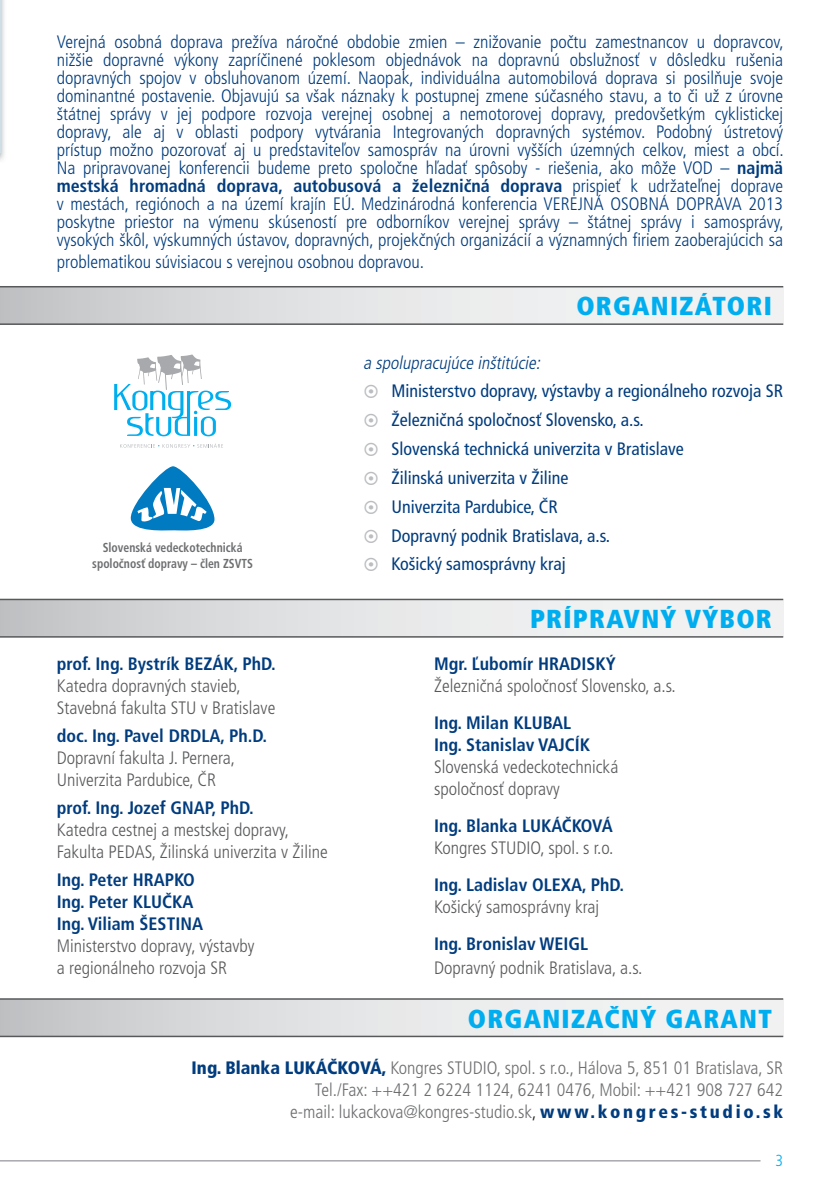
<style>
.page{position:relative;width:840px;height:1191px;background:#fff}
.page>*{position:absolute;margin:0;border:0;box-sizing:border-box;transform-origin:0 0}
.t1{font:900 condensed 26px "Frutiger CE";letter-spacing:.05em;color:#00aeef}
.t2{font:300 condensed 18px/18px "Frutiger CE";color:#003c7e;text-align:justify}
.t3{font:300 condensed 18px/22px "Frutiger CE";color:#58595b}
.t4{font:700 condensed 18px/22px "Frutiger CE";color:#003c7e}
.t5{font:condensed 18px/28.8px "Frutiger CE";color:#003c7e}
.t6{font:300 condensed 18px/22px "Frutiger CE";color:#6d6e70;text-align:right}
.t7{font:italic 300 condensed 18px "Frutiger CE";color:#003c7e}
.t8{font:300 condensed 16px "Frutiger CE";color:#00aeef}
.t9{font:700 condensed 13px/16px "Frutiger CE";color:#6d6e70;text-align:center;scale:.9 1}
.s1{font-weight:700}
.s2{font-weight:900;color:#003c7e}
.s3{color:#231f20}
</style>
<div class="page">
<div style="left:0;top:999px;width:782px;height:37px;background:linear-gradient(to right,#c9cacc,#fbfbfb)"></div>
<hr style="left:0;top:998px;width:782px;height:1px;background:#58595b">
<hr style="left:0;top:1035px;width:782px;height:2px;background:#58595b">
<div style="left:0;top:599px;width:782px;height:38px;background:linear-gradient(to right,#c9cacc,#fbfbfb)"></div>
<hr style="left:0;top:598px;width:782px;height:2px;background:#58595b">
<hr style="left:0;top:636px;width:782px;height:1px;background:#58595b">
<div style="left:0;top:287px;width:782px;height:37px;background:linear-gradient(to right,#c9cacc,#fbfbfb)"></div>
<hr style="left:0;top:286px;width:782px;height:1px;background:#58595b">
<hr style="left:0;top:323px;width:782px;height:2px;background:#58595b">
<svg style="left:114px;top:354px;width:117px;height:82px"></svg>
<svg style="left:120px;top:443px;width:103px;height:5px"></svg>
<svg style="left:131px;top:466px;width:83px;height:64px"></svg>
<img style="left:0;top:0;width:4px;height:160px">
<hr style="left:0;top:1160px;width:760px;height:1px;background:#a7a9ac">
<p class="t2" style="left:57px;top:33px;width:728px">Verejná osobná doprava prežíva náročné obdobie zmien – znižovanie počtu zamestnancov u dopravcov, nižšie dopravné výkony zapríčinené poklesom objednávok na dopravnú obslužnosť v dôsledku rušenia dopravných spojov v obsluhovanom území. Naopak, individuálna automobilová doprava si posilňuje svoje dominantné postavenie. Objavujú sa však náznaky k postupnej zmene súčasného stavu, a to či už z úrovne štátnej správy v jej podpore rozvoja verejnej osobnej a nemotorovej dopravy, predovšetkým cyklistickej dopravy, ale aj v oblasti podpory vytvárania Integrovaných dopravných systémov. Podobný ústretový prístup možno pozorovať aj u predstaviteľov samospráv na úrovni vyšších územných celkov, miest a obcí.<br>Na pripravovanej konferencii budeme preto spoločne hľadať spôsoby - riešenia, ako môže VOD – <span class="s1">najmä mestská hromadná doprava, autobusová a železničná doprava</span> prispieť k udržateľnej doprave v mestách, regiónoch a na území krajín EÚ. Medzinárodná konferencia VEREJNÁ OSOBNÁ DOPRAVA 2013 poskytne priestor na výmenu skúseností pre odborníkov verejnej správy – štátnej správy i samosprávy, vysokých škôl, výskumných ústavov, dopravných, projekčných organizácií a významných firiem zaoberajúcich sa</p>
<p class="t2" style="left:57px;top:253px;width:369px">problematikou súvisiacou s verejnou osobnou dopravou.</p>
<h1 class="t1" style="left:576px;top:293px;width:197px">ORGANIZÁTORI</h1>
<p class="t9" style="left:92px;top:541px;width:180px">Slovenská vedeckotechnická spoločnosť dopravy – člen ZSVTS</p>
<p class="t4" style="left:57px;top:654px;width:220px">prof. Ing. Bystrík BEZÁK, PhD.</p>
<p class="t3" style="left:57px;top:675px;width:220px">Katedra dopravných stavieb,<br>Stavebná fakulta STU v Bratislave</p>
<p class="t4" style="left:57px;top:726px;width:212px">doc. Ing. Pavel DRDLA, Ph.D.</p>
<p class="t3" style="left:57px;top:747px;width:180px">Dopravní fakulta J. Pernera,<br>Univerzita Pardubice, ČR</p>
<p class="t4" style="left:57px;top:798px;width:198px">prof. Ing. Jozef GNAP, PhD.</p>
<p class="t3" style="left:57px;top:819px;width:272px">Katedra cestnej a mestskej dopravy,<br>Fakulta PEDAS, Žilinská univerzita v Žiline</p>
<p class="t4" style="left:57px;top:870px;width:148px">Ing. Peter HRAPKO<br>Ing. Peter KLUČKA<br>Ing. Viliam ŠESTINA</p>
<p class="t3" style="left:57px;top:935px;width:199px">Ministerstvo dopravy, výstavby a regionálneho rozvoja SR</p>
<p class="t7" style="left:363px;top:354px;width:182px">a spolupracujúce inštitúcie:</p>
<p class="t5" style="left:391px;top:378px;width:393px">Ministerstvo dopravy, výstavby a regionálneho rozvoja SR Železničná spoločnosť Slovensko, a.s.<br>Slovenská technická univerzita v Bratislave<br>Žilinská univerzita v Žiline<br>Univerzita Pardubice, ČR<br>Dopravný podnik Bratislava, a.s.<br>Košický samosprávny kraj</p>
<h1 class="t1" style="left:529px;top:606px;width:243px">PRÍPRAVNÝ VÝBOR</h1>
<p class="t4" style="left:434px;top:654px;width:183px">Mgr. Ľubomír HRADISKÝ</p>
<p class="t3" style="left:434px;top:675px;width:243px">Železničná spoločnosť Slovensko, a.s.</p>
<p class="t4" style="left:434px;top:713px;width:157px">Ing. Milan KLUBAL<br>Ing. Stanislav VAJCÍK</p>
<p class="t3" style="left:434px;top:756px;width:185px">Slovenská vedeckotechnická spoločnosť dopravy</p>
<p class="t4" style="left:434px;top:816px;width:180px">Ing. Blanka LUKÁČKOVÁ</p>
<p class="t3" style="left:434px;top:837px;width:181px">Kongres STUDIO, spol. s r.o.</p>
<p class="t4" style="left:434px;top:875px;width:191px">Ing. Ladislav OLEXA, PhD.</p>
<p class="t3" style="left:434px;top:896px;width:166px">Košický samosprávny kraj</p>
<p class="t4" style="left:434px;top:934px;width:155px">Ing. Bronislav WEIGL</p>
<p class="t3" style="left:434px;top:957px;width:210px">Dopravný podnik Bratislava, a.s.</p>
<h1 class="t1" style="left:467px;top:1006px;width:305px">ORGANIZAČNÝ GARANT</h1>
<p class="t6" style="left:191px;top:1057px;width:592px"><span class="s2">Ing. Blanka LUKÁČKOVÁ,</span> Kongres STUDIO, spol. s r.o., Hálova 5, 851 01 Bratislava, SR<br>Tel./Fax: ++421 2 6224 1124, 6241 0476, Mobil: ++421 908 727 642<br>e-mail: lukackova@kongres-studio.sk<span class="s3">,</span> <span class="s2">www.kongres-studio.sk</span></p>
<p class="t8" style="left:775px;top:1153px;width:9px">3</p>
</div>
